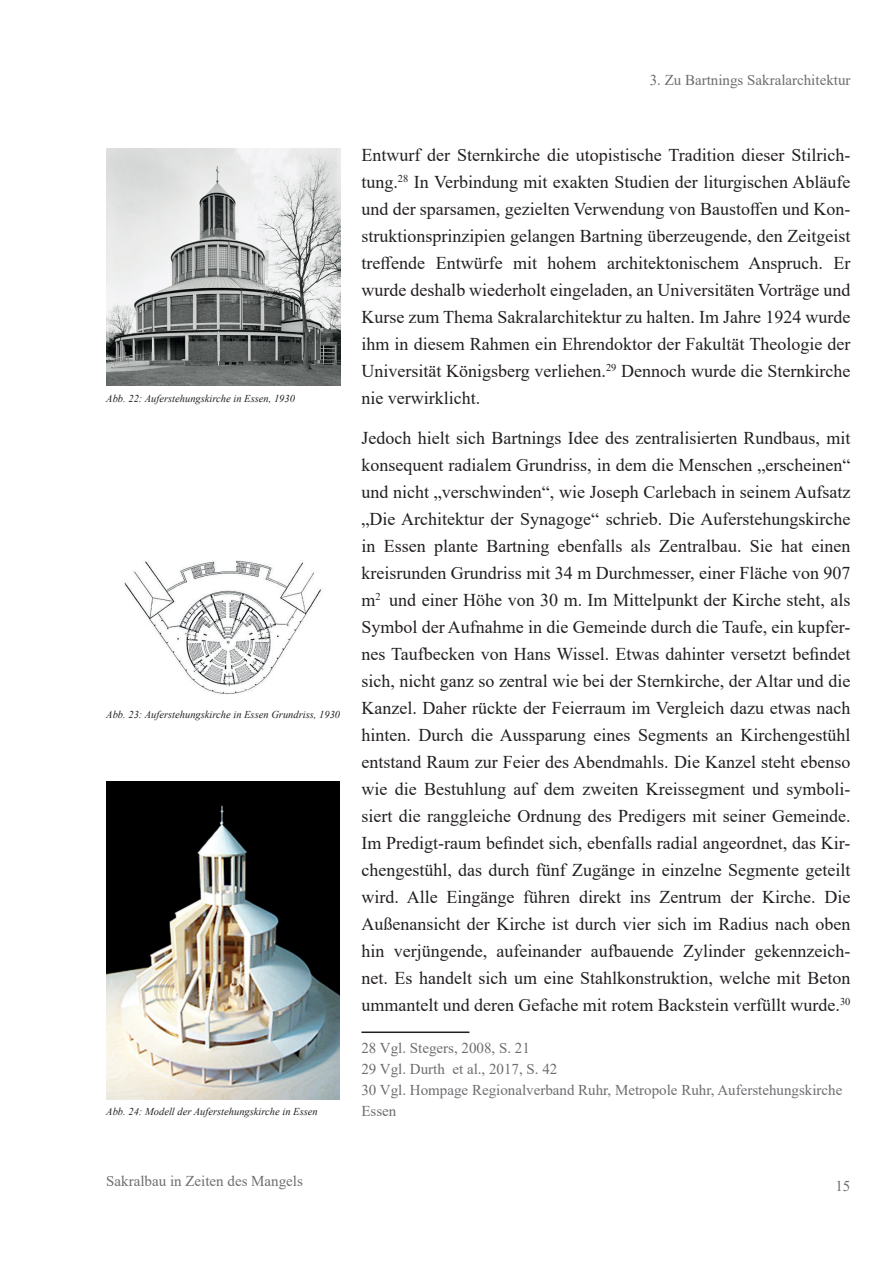
<style>
.page{position:relative;width:893px;height:1263px;background:#fff}
.page>*{position:absolute;margin:0;border:0;box-sizing:border-box;transform-origin:0 0}
.t1{font:18px/27px "Times New Roman";color:#231f20;text-align:justify}
.t2{font:15px/21px "Times New Roman";color:#6c6d70}
.t3{font:italic 10.5px "Times New Roman";color:#231f20}
</style>
<div class="page">
<hr style="left:361px;top:1031px;width:108px;height:2px;background:#231f20">
<img style="left:106px;top:149px;width:234px;height:237px">
<img style="left:124px;top:560px;width:198px;height:135px">
<img style="left:106px;top:781px;width:234px;height:318px">
<p class="t2" style="left:650px;top:69px;width:202px">3. Zu Bartnings Sakralarchitektur</p>
<p class="t3" style="left:106px;top:392px;width:190px">Abb. 22: Auferstehungskirche in Essen, 1930</p>
<p class="t3" style="left:106px;top:707px;width:235px">Abb. 23: Auferstehungskirche in Essen Grundriss, 1930</p>
<p class="t3" style="left:106px;top:1105px;width:213px">Abb. 24: Modell der Auferstehungskirche in Essen</p>
<p class="t1" style="left:361px;top:141px;width:490px">Entwurf der Sternkirche die utopistische Tradition dieser Stilrich&shy;tung.<sup>28</sup> In Verbindung mit exakten Studien der liturgischen Abläufe und der sparsamen, gezielten Verwendung von Baustoffen und Kon&shy;struktionsprinzipien gelangen Bartning überzeugende, den Zeitgeist treffende Entwürfe mit hohem architektonischem Anspruch. Er wurde deshalb wiederholt eingeladen, an Universitäten Vorträge und Kurse zum Thema Sakralarchitektur zu halten. Im Jahre 1924 wurde ihm in diesem Rahmen ein Ehrendoktor der Fakultät Theologie der Universität Königsberg verliehen.<sup>29</sup> Dennoch wurde die Sternkirche nie verwirklicht.</p>
<p class="t1" style="left:361px;top:424px;width:491px">Jedoch hielt sich Bartnings Idee des zentralisierten Rundbaus, mit konsequent radialem Grundriss, in dem die Menschen „erscheinen“ und nicht „verschwinden“, wie Joseph Carlebach in seinem Aufsatz „Die Architektur der Synagoge“ schrieb. Die Auferstehungskirche in Essen plante Bartning ebenfalls als Zentralbau. Sie hat einen kreisrunden Grundriss mit 34 m Durchmesser, einer Fläche von 907 m<sup>2</sup> und einer Höhe von 30 m. Im Mittelpunkt der Kirche steht, als Symbol der Aufnahme in die Gemeinde durch die Taufe, ein kupfer&shy;nes Taufbecken von Hans Wissel. Etwas dahinter versetzt befindet sich, nicht ganz so zentral wie bei der Sternkirche, der Altar und die Kanzel. Daher rückte der Feierraum im Vergleich dazu etwas nach hinten. Durch die Aussparung eines Segments an Kirchengestühl entstand Raum zur Feier des Abendmahls. Die Kanzel steht ebenso wie die Bestuhlung auf dem zweiten Kreissegment und symboli&shy;siert die ranggleiche Ordnung des Predigers mit seiner Gemeinde.<br>Im Predigt-raum befindet sich, ebenfalls radial angeordnet, das Kir&shy;chengestühl, das durch fünf Zugänge in einzelne Segmente geteilt wird. Alle Eingänge führen direkt ins Zentrum der Kirche. Die Außenansicht der Kirche ist durch vier sich im Radius nach oben hin verjüngende, aufeinander aufbauende Zylinder gekennzeich&shy;net. Es handelt sich um eine Stahlkonstruktion, welche mit Beton ummantelt und deren Gefache mit rotem Backstein verfüllt wurde.<sup>30</sup></p>
<p class="t2" style="left:361px;top:1037px;width:482px">28 Vgl. Stegers, 2008, S. 21<br>29 Vgl. Durth et al., 2017, S. 42<br>30 Vgl. Hompage Regionalverband Ruhr, Metropole Ruhr, Auferstehungskirche Essen</p>
<p class="t2" style="left:106px;top:1170px;width:198px">Sakralbau in Zeiten des Mangels</p>
<p class="t2" style="left:835px;top:1175px;width:16px">15</p>
</div>
